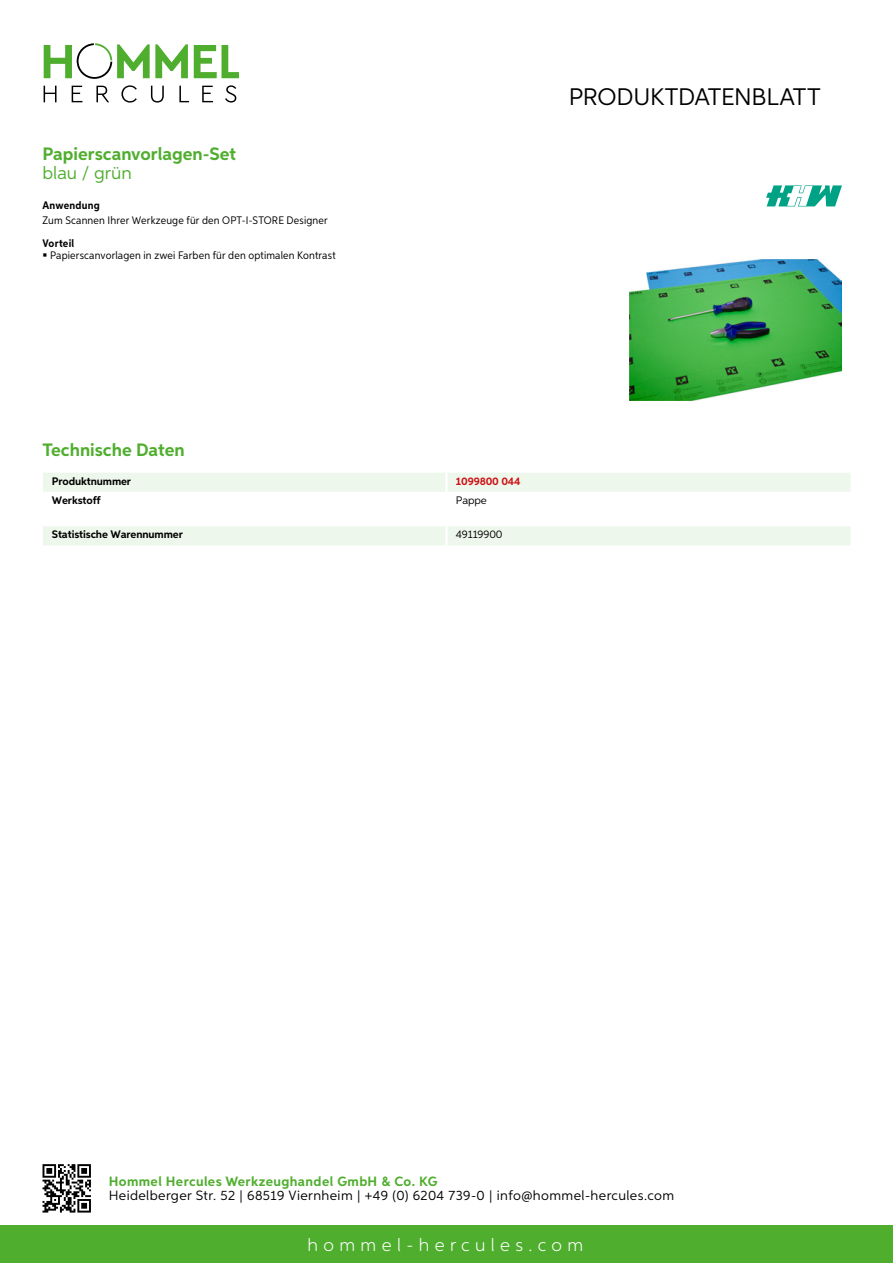
<style>
.page{position:relative;width:893px;height:1263px;background:#fff}
.page>*{position:absolute;margin:0;border:0;box-sizing:border-box;transform-origin:0 0}
.t1{font:24px "Aspira";letter-spacing:-.01em;color:#000}
.t2{font:700 18px "Aspira";color:#50ae2f}
.t3{font:300 18px "Aspira";letter-spacing:.3em;color:#fff}
.t4{font:18px "Aspira";color:#50ae2f}
.t5{font:13.5px "Aspira";letter-spacing:.03em;color:#000}
.t6{font:700 13.5px "Aspira";letter-spacing:.03em;color:#50ae2f}
.t7{font:10.95px "Aspira Nar";letter-spacing:.015em;color:#000}
.t8{font:700 10.95px "Aspira";letter-spacing:-.01em;color:#000}
.t9{font:700 10.95px "Aspira Nar";letter-spacing:.02em;color:#000}
.t10{font:10.95px "Aspira";letter-spacing:-.01em;color:#000}
.t11{font:700 10.95px "Aspira";letter-spacing:-.01em;color:#cd1013}
</style>
<div class="page">
<div style="left:0;top:1226px;width:893px;height:37px;background:#50ae2f"></div>
<svg style="left:43px;top:1164px;width:48px;height:48px"></svg>
<svg style="left:194px;top:45px;width:45px;height:33px"></svg>
<svg style="left:44px;top:43px;width:144px;height:36px"></svg>
<svg style="left:44px;top:86px;width:13px;height:16px"></svg>
<svg style="left:72px;top:86px;width:10px;height:16px"></svg>
<svg style="left:96px;top:86px;width:13px;height:16px"></svg>
<svg style="left:121px;top:85px;width:16px;height:18px"></svg>
<svg style="left:151px;top:86px;width:13px;height:17px"></svg>
<svg style="left:179px;top:86px;width:10px;height:16px"></svg>
<svg style="left:202px;top:86px;width:11px;height:16px"></svg>
<svg style="left:225px;top:85px;width:11px;height:18px"></svg>
<div style="left:43px;top:473px;width:807px;height:19px;background:#eef7eb"></div>
<div style="left:43px;top:526px;width:807px;height:19px;background:#eef7eb"></div>
<hr style="left:445px;top:526px;width:3px;height:19px;background:#fff">
<img style="left:629px;top:259px;width:213px;height:141px">
<svg style="left:766px;top:185px;width:76px;height:21px"></svg>
<h2 class="t2" style="left:43px;top:142px;width:195px">Papierscanvorlagen-Set</h2>
<h2 class="t4" style="left:43px;top:162px;width:91px">blau / grün</h2>
<p class="t9" style="left:43px;top:199px;width:59px">Anwendung</p>
<p class="t7" style="left:43px;top:214px;width:287px">Zum Scannen Ihrer Werkzeuge für den OPT-I-STORE Designer</p>
<p class="t9" style="left:43px;top:236px;width:33px">Vorteil</p>
<p class="t7" style="left:50px;top:249px;width:287px">Papierscanvorlagen in zwei Farben für den optimalen Kontrast</p>
<h1 class="t1" style="left:569px;top:82px;width:253px">Produktdatenblatt</h1>
<h2 class="t2" style="left:43px;top:438px;width:144px">Technische Daten</h2>
<p class="t8" style="left:52px;top:474px;width:81px">Produktnummer</p>
<p class="t11" style="left:456px;top:474px;width:66px">1099800 044</p>
<p class="t8" style="left:52px;top:493px;width:50px">Werkstoff</p>
<p class="t10" style="left:456px;top:493px;width:33px">Pappe</p>
<p class="t8" style="left:52px;top:528px;width:132px">Statistische Warennummer</p>
<p class="t10" style="left:456px;top:528px;width:48px">49119900</p>
<p class="t6" style="left:109px;top:1172px;width:330px">Hommel Hercules Werkzeughandel GmbH &amp; Co. KG</p>
<p class="t5" style="left:109px;top:1187px;width:567px">Heidelberger Str. 52 | 68519 Viernheim | +49 (0) 6204 739-0 | info@hommel-hercules.com</p>
<h2 class="t3" style="left:307px;top:1234px;width:277px">hommel-hercules.com</h2>
</div>
